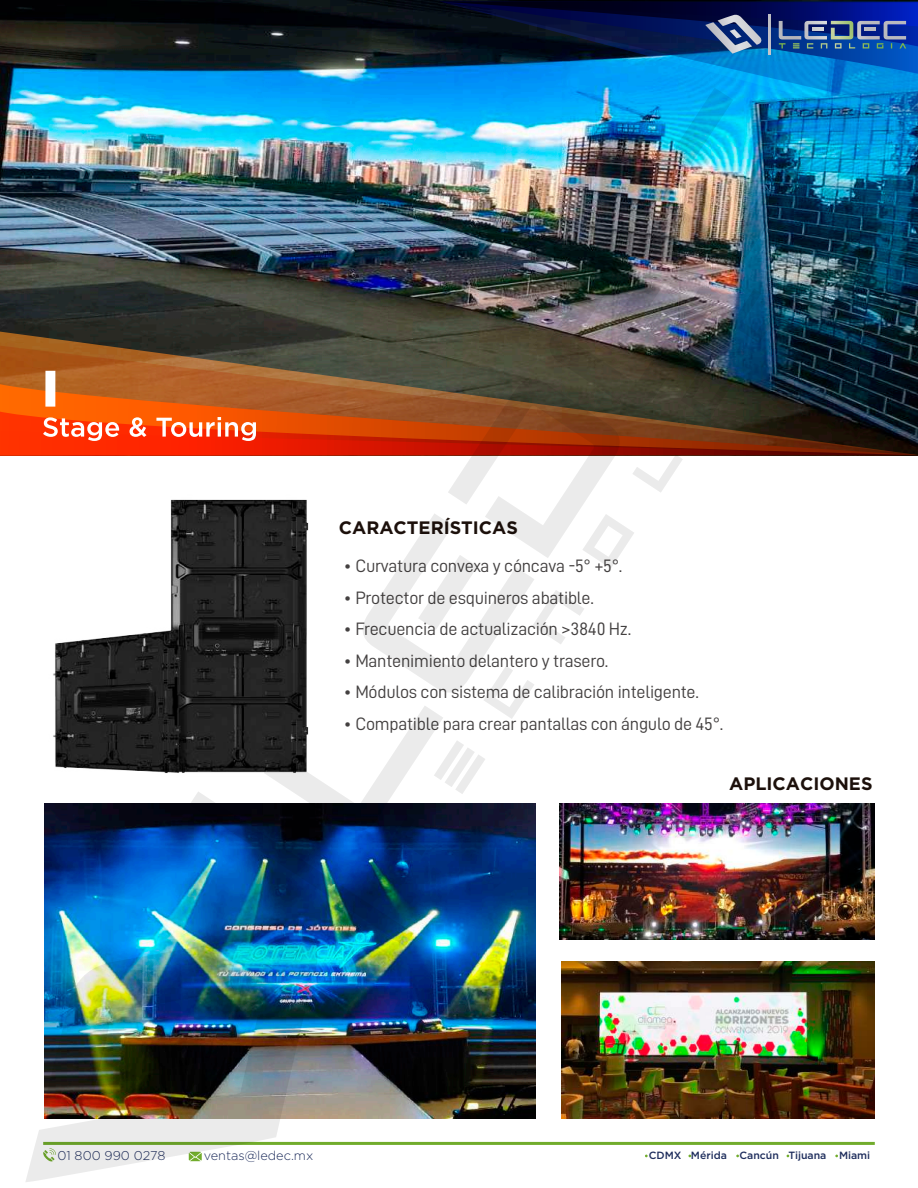
<style>
.page{position:relative;width:918px;height:1188px;background:#fff}
.page>*{position:absolute;margin:0;border:0;box-sizing:border-box;transform-origin:0 0}
.t1{font:18px "D DIN";letter-spacing:-.015em;color:#434040}
.t2{font:700 18px "Gotham";color:#1c100b}
.t3{font:300 12.75px "Gotham";color:#1e2d5c}
.t4{font:500 10.5px "Gotham";color:#1e2d5c}
</style>
<div class="page">
<img style="left:0;top:1px;width:918px;height:330px">
<img style="left:560px;top:804px;width:315px;height:136px">
<img style="left:45px;top:804px;width:490px;height:315px">
<img style="left:562px;top:961px;width:313px;height:158px">
<img style="left:53px;top:630px;width:211px;height:143px">
<svg style="left:0;top:331px;width:918px;height:15px;background:#373124"></svg>
<svg style="left:0;top:346px;width:918px;height:29px;background:#7b4d26"></svg>
<svg style="left:815px;top:112px;width:103px;height:14px"></svg>
<svg style="left:439px;top:74px;width:479px;height:38px;background:#0193e7"></svg>
<svg style="left:439px;top:2px;width:479px;height:72px;background:#02326b"></svg>
<svg style="left:705px;top:13px;width:70px;height:42px;background:#425e90"></svg>
<svg style="left:775px;top:13px;width:132px;height:42px;background:#284c97"></svg>
<div style="left:45px;top:371px;width:10px;height:36px;background:#fff"></div>
<hr style="left:43px;top:1142px;width:832px;height:3px;background:#71ac2c">
<img style="left:190px;top:792px;width:224px;height:154px">
<img style="left:264px;top:88px;width:551px;height:747px">
<svg style="left:26px;top:1006px;width:280px;height:176px"></svg>
<img style="left:45px;top:929px;width:276px;height:172px">
<img style="left:143px;top:1028px;width:74px;height:45px">
<svg style="left:0;top:375px;width:918px;height:255px"></svg>
<img style="left:384px;top:181px;width:480px;height:675px">
<p class="t2" style="left:339px;top:515px;width:181px">CARACTERÍSTICAS</p>
<p class="t1" style="left:344px;top:556px;width:280px">• Curvatura convexa y cóncava -5° +5°.</p>
<p class="t1" style="left:344px;top:588px;width:252px">• Protector de esquineros abatible.</p>
<p class="t1" style="left:344px;top:619px;width:289px">• Frecuencia de actualización &gt;3840 Hz.</p>
<p class="t1" style="left:344px;top:651px;width:266px">• Mantenimiento delantero y trasero.</p>
<p class="t1" style="left:344px;top:682px;width:357px">• Módulos con sistema de calibración inteligente.</p>
<p class="t1" style="left:344px;top:714px;width:381px">• Compatible para crear pantallas con ángulo de 45°.</p>
<p class="t2" style="left:729px;top:772px;width:145px">APLICACIONES</p>
<p class="t3" style="left:58px;top:1148px;width:109px">01 800 990 0278</p>
<p class="t3" style="left:204px;top:1148px;width:111px">ventas@ledec.mx</p>
<p class="t4" style="left:649px;top:1149px;width:223px">CDMX Mérida Cancún Tijuana Miami</p>
</div>
